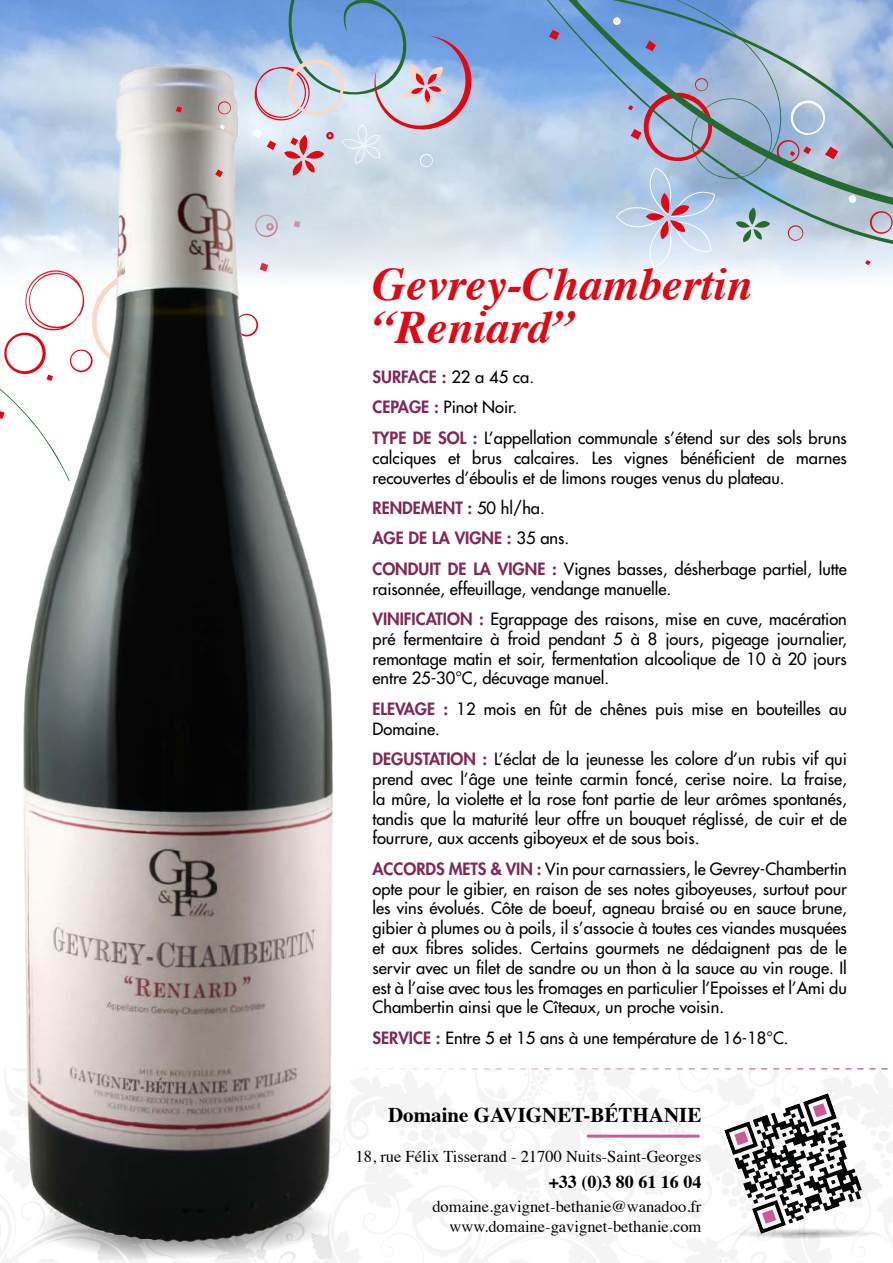
<style>
.page{position:relative;width:893px;height:1263px;background:#fff}
.page>*{position:absolute;margin:0;border:0;box-sizing:border-box;transform-origin:0 0}
.t1{font:italic 700 46.5px/43.5px "Times";color:#e30613}
.t2{font:700 21px "Times";color:#000}
.t3{font:700 18px "Times";color:#000}
.t4{font:500 16.5px/19.8px "Futura Std";color:#000}
.t5{font:16.5px/19.8px "Times";color:#000;text-align:right}
.s1{font-weight:800;color:#822758}
</style>
<div class="page">
<img style="left:0;top:1069px;width:893px;height:194px">
<svg style="left:365px;top:1068px;width:523px;height:1px"></svg>
<svg style="left:35px;top:1245px;width:297px;height:14px"></svg>
<img style="left:0;top:253px;width:354px;height:992px">
<hr style="left:588px;top:1134px;width:110px;height:3px;background:#cb5a9c">
<svg style="left:724px;top:1093px;width:155px;height:145px"></svg>
<svg style="left:0;top:224px;width:240px;height:29px"></svg>
<svg style="left:0;top:0;width:240px;height:224px;background:#b1c0d6"></svg>
<svg style="left:838px;top:0;width:55px;height:274px;background:#abbdd0"></svg>
<svg style="left:220px;top:124px;width:5px;height:6px"></svg>
<svg style="left:176px;top:106px;width:6px;height:7px"></svg>
<svg style="left:215px;top:169px;width:8px;height:9px"></svg>
<svg style="left:865px;top:260px;width:6px;height:5px"></svg>
<svg style="left:240px;top:0;width:598px;height:281px;background:#b0c3dc"></svg>
<h1 class="t1" style="left:372px;top:258px;width:381px">Gevrey-Chambertin “Reniard”</h1>
<p class="t4" style="left:372px;top:362px;width:476px;line-height:30.5px"><span class="s1">SURFACE :</span> 22 a 45 ca.<br><span class="s1">CEPAGE :</span> Pinot Noir.<br><span class="s1">TYPE DE SOL :</span> L’appellation communale s’étend sur des sols bruns</p>
<p class="t4" style="left:372px;top:448px;width:476px">calciques et brus calcaires. Les vignes bénéficient de marnes recouvertes d’éboulis et de limons rouges venus du plateau.</p>
<p class="t4" style="left:372px;top:493px;width:476px;line-height:30.5px"><span class="s1">RENDEMENT :</span> 50 hl/ha.<br><span class="s1">AGE DE LA VIGNE :</span> 35 ans.<br><span class="s1">CONDUIT DE LA VIGNE :</span> Vignes basses, désherbage partiel, lutte</p>
<p class="t4" style="left:372px;top:573px;width:476px;line-height:30.5px">raisonnée, effeuillage, vendange manuelle.<br><span class="s1">VINIFICATION :</span> Egrappage des raisons, mise en cuve, macération</p>
<p class="t4" style="left:372px;top:629px;width:476px;text-align:justify">pré fermentaire à froid pendant 5 à 8 jours, pigeage journalier, remontage matin et soir, fermentation alcoolique de 10 à 20 jours entre 25-30°C, décuvage manuel.</p>
<p class="t4" style="left:372px;top:699px;width:476px"><span class="s1">ELEVAGE :</span> 12 mois en fût de chênes puis mise en bouteilles au<br>Domaine.</p>
<p class="t4" style="left:372px;top:749px;width:476px;text-align:justify"><span class="s1">DEGUSTATION :</span> L’éclat de la jeunesse les colore d’un rubis vif qui prend avec l’âge une teinte carmin foncé, cerise noire. La fraise, la mûre, la violette et la rose font partie de leur arômes spontanés, tandis que la maturité leur offre un bouquet réglissé, de cuir et de fourrure, aux accents giboyeux et de sous bois.</p>
<p class="t4" style="left:372px;top:859px;width:476px;text-align:justify"><span class="s1">ACCORDS METS &amp; VIN :</span> Vin pour carnassiers, le Gevrey-Chambertin opte pour le gibier, en raison de ses notes giboyeuses, surtout pour les vins évolués. Côte de boeuf, agneau braisé ou en sauce brune, gibier à plumes ou à poils, il s’associe à toutes ces viandes musquées et aux fibres solides. Certains gourmets ne dédaignent pas de le servir avec un filet de sandre ou un thon à la sauce au vin rouge. Il est à l’aise avec tous les fromages en particulier l’Epoisses et l’Ami du Chambertin ainsi que le Cîteaux, un proche voisin.</p>
<p class="t4" style="left:372px;top:1028px;width:418px"><span class="s1">SERVICE :</span> Entre 5 et 15 ans à une température de 16-18°C.</p>
<p class="t2" style="left:388px;top:1095px;width:315px">Domaine GAVIGNET-BÉTHANIE</p>
<p class="t5" style="left:356px;top:1145px;width:347px">18, rue Félix Tisserand - 21700 Nuits-Saint-Georges</p>
<p class="t3" style="left:549px;top:1164px;width:154px">+33 (0)3 80 61 16 04</p>
<p class="t5" style="left:432px;top:1195px;width:271px">domaine.gavignet-bethanie@wanadoo.fr www.domaine-gavignet-bethanie.com</p>
</div>
